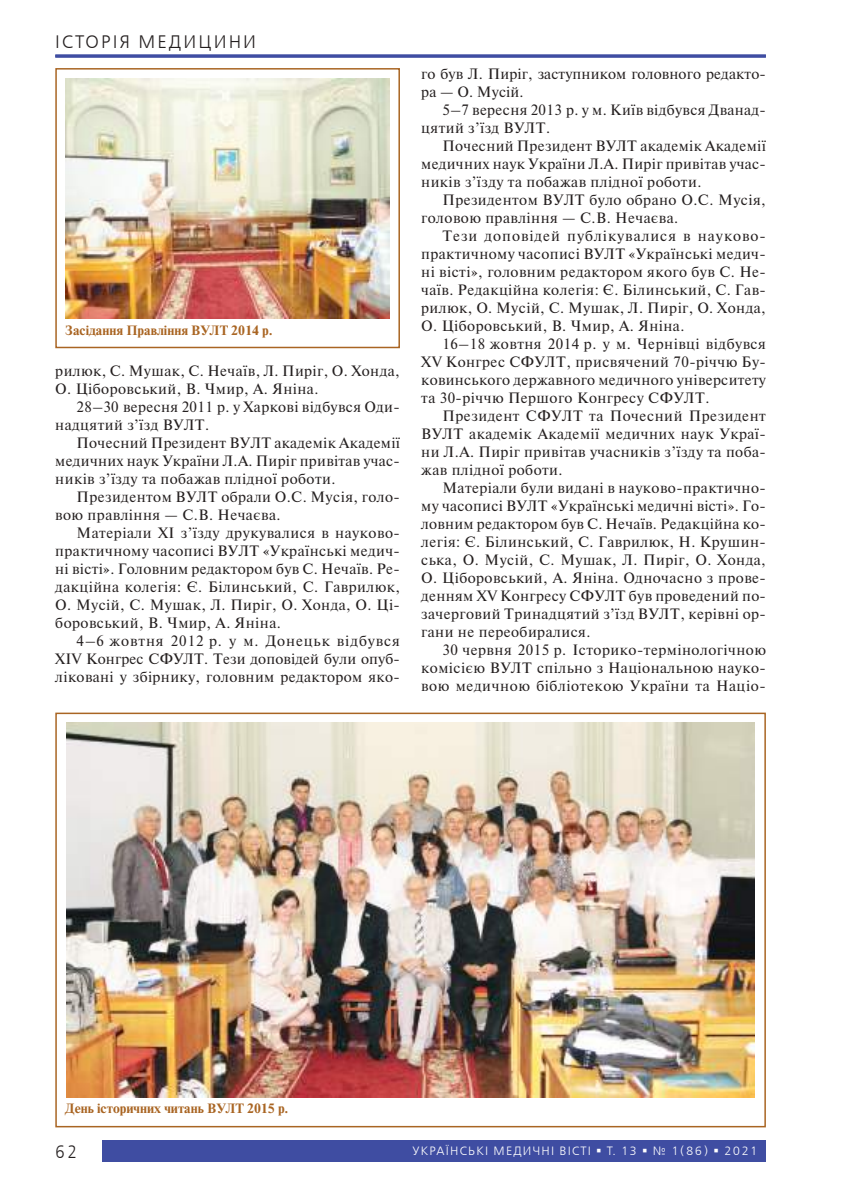
<style>
.page{position:relative;width:851px;height:1204px;background:#fff}
.page>*{position:absolute;margin:0;border:0;box-sizing:border-box;transform-origin:0 0}
.t1{font:18px "Free Set C";letter-spacing:.115em;color:#241f1f}
.t2{font:18px "Free Set C";letter-spacing:.115em;color:#241f1f;scale:.9 1}
.t3{font:15px/18px "Newton";letter-spacing:.03em;color:#241f1f;text-align:justify}
.t4{font:15px/18px "Newton";letter-spacing:.01em;color:#241f1f}
.t5{font:700 13.5px "Newton";color:#a96523}
.t6{font:12px "Free Set C";letter-spacing:.1em;color:#fff}
</style>
<div class="page">
<div style="left:102px;top:1140px;width:663px;height:21px;background:#3f4da2"></div>
<img style="left:67px;top:722px;width:687px;height:374px">
<div style="left:55px;top:712px;width:710px;height:415px;border:2px solid #a96523"></div>
<img style="left:66px;top:78px;width:323px;height:240px">
<div style="left:55px;top:68px;width:345px;height:280px;border:2px solid #a96523"></div>
<hr style="left:55px;top:55px;width:710px;height:3px;background:#3f4da2">
<p class="t1" style="left:55px;top:31px;width:202px">ІСТОРІЯ МЕДИЦИНИ</p>
<p class="t1" style="left:55px;top:31px;width:89px">РУБРИКА</p>
<p class="t5" style="left:65px;top:322px;width:209px">Засідання Правління ВУЛТ 2014 р.</p>
<p class="t3" style="left:55px;top:361px;width:346px">рилюк, С. Мушак, С. Нечаїв, Л. Пиріг, О. Хонда,<br>О. Ціборовський, В. Чмир, А. Яніна.</p>
<p class="t3" style="left:55px;top:397px;width:346px;text-indent:21px">28–30 вересня 2011 р. у Харкові відбувся Оди&shy;надцятий з’їзд ВУЛТ.</p>
<p class="t3" style="left:55px;top:433px;width:346px;text-indent:21px">Почесний Президент ВУЛТ академік Академії медичних наук України Л.А. Пиріг привітав учас&shy;ників з’їзду та побажав плідної роботи.</p>
<p class="t3" style="left:55px;top:487px;width:346px;text-indent:21px">Президентом ВУЛТ обрали О.С. Мусія, голо&shy;вою правління — С.В. Нечаєва.</p>
<p class="t3" style="left:55px;top:523px;width:346px;text-indent:21px">Матеріали XI з’їзду друкувалися в науково&shy;практичному часописі ВУЛТ «Українські медич&shy;ні вісті». Головним редактором був С. Нечаїв. Ре&shy;дакційна колегія: Є. Білинський, С. Гаврилюк, О. Мусій, С. Мушак, Л. Пиріг, О. Хонда, О. Ці&shy;боровський, В. Чмир, А. Яніна.</p>
<p class="t3" style="left:55px;top:631px;width:346px;text-align:left;text-indent:21px">4–6 жовтня 2012 р. у м. Донецьк відбувся<br>ХІV Конгрес СФУЛТ. Тези доповідей були опуб&shy;ліковані у збірнику, головним редактором яко-</p>
<p class="t4" style="left:421px;top:64px;width:346px">го був Л. Пиріг, заступником головного редакто&shy;ра — О. Мусій.</p>
<p class="t3" style="left:421px;top:100px;width:346px;text-indent:21px">5–7 вересня 2013 р. у м. Київ відбувся Дванад&shy;цятий з’їзд ВУЛТ.</p>
<p class="t3" style="left:421px;top:136px;width:346px;text-indent:21px">Почесний Президент ВУЛТ академік Академії медичних наук України Л.А. Пиріг привітав учас&shy;ників з’їзду та побажав плідної роботи.</p>
<p class="t3" style="left:421px;top:190px;width:346px;text-indent:21px">Президентом ВУЛТ було обрано О.С. Мусія, головою правління — С.В. Нечаєва.</p>
<p class="t3" style="left:421px;top:226px;width:346px;text-indent:21px">Тези доповідей публікувалися в науково&shy;практичному часописі ВУЛТ «Українські медич&shy;ні вісті», головним редактором якого був С. Не&shy;чаїв. Редакційна колегія: Є. Білинський, С. Гав&shy;рилюк, О. Мусій, С. Мушак, Л. Пиріг, О. Хонда, О. Ціборовський, В. Чмир, А. Яніна.</p>
<p class="t3" style="left:421px;top:334px;width:346px;text-indent:21px">16–18 жовтня 2014 р. у м. Чернівці відбувся ХV Конгрес СФУЛТ, присвячений 70-річчю Бу&shy;ковинського державного медичного університету та 30-річчю Першого Конгресу СФУЛТ.</p>
<p class="t3" style="left:421px;top:406px;width:346px;text-indent:21px">Президент СФУЛТ та Почесний Президент ВУЛТ академік Академії медичних наук Украї&shy;ни Л.А. Пиріг привітав учасників з’їзду та поба&shy;жав плідної роботи.</p>
<p class="t3" style="left:421px;top:478px;width:346px;text-indent:21px">Матеріали були видані в науково-практично&shy;му часописі ВУЛТ «Українські медичні вісті». Го&shy;ловним редактором був С. Нечаїв. Редакційна ко&shy;легія: Є. Білинський, С. Гаврилюк, Н. Крушин&shy;ська, О. Мусій, С. Мушак, Л. Пиріг, О. Хонда, О. Ціборовський, А. Яніна. Одночасно з прове&shy;денням ХV Конгресу СФУЛТ був проведений по&shy;зачерговий Тринадцятий з’їзд ВУЛТ, керівні ор&shy;гани не переобиралися.</p>
<p class="t3" style="left:421px;top:640px;width:346px;text-indent:21px">30 червня 2015 р. Історико-термінологічною комісією ВУЛТ спільно з Національною науко&shy;вою медичною бібліотекою України та Націо-</p>
<p class="t5" style="left:65px;top:1100px;width:225px">День історичних читань ВУЛТ 2015 р.</p>
<p class="t2" style="left:55px;top:1140px;width:26px">62</p>
<p class="t6" style="left:412px;top:1144px;width:346px">УКРАЇНСЬКІ МЕДИЧНІ ВІСТІ ▪ Т. 13 ▪ № 1(86) ▪ 2021</p>
</div>
